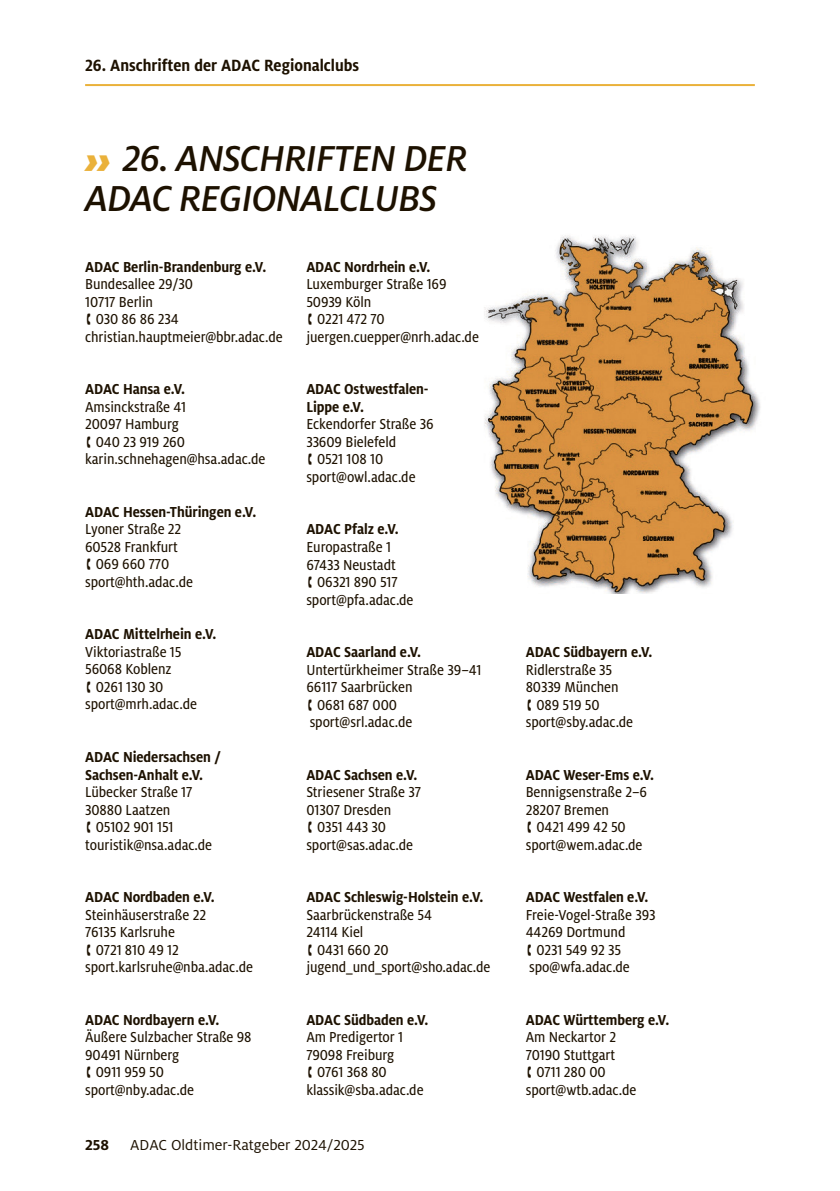
<style>
.page{position:relative;width:840px;height:1191px;background:#fff}
.page>*{position:absolute;margin:0;border:0;box-sizing:border-box;transform-origin:0 0}
.t1{font:italic 500 40px/40px "Milo ADAC";letter-spacing:-.02em;color:#1d1100}
.t2{font:700 18px "Milo Nar ADAC";color:#1d1100}
.t3{font:16px/17.6px "Milo Nar ADAC";letter-spacing:-.005em;color:#1d1100}
.t4{font:700 16px/17.6px "Milo Nar ADAC";letter-spacing:-.005em;color:#1d1100}
.t5{font:16px "Milo ADAC";color:#1d1100}
.t6{font:700 16px "Milo ADAC";color:#1d1100}
.s1{font-weight:900;color:#eab13a}
</style>
<div class="page">
<hr style="left:85px;top:84px;width:669px;height:2px;background:#eab13a">
<img style="left:484px;top:235px;width:277px;height:358px">
<p class="t2" style="left:85px;top:55px;width:275px">26. Anschriften der ADAC Regionalclubs</p>
<h1 class="t1" style="left:85px;top:138px;width:384px"><span class="s1">››</span> 26. ANSCHRIFTEN DER<br>ADAC REGIONALCLUBS</h1>
<p class="t4" style="left:85px;top:258px;width:183px">ADAC Berlin-Brandenburg e.V.</p>
<p class="t3" style="left:85px;top:275px;width:109px">Bundesallee 29/30<br>10717 Berlin</p>
<p class="t3" style="left:85px;top:310px;width:199px;text-indent:11px">030 86 86 234 christian.hauptmeier@bbr.adac.de</p>
<p class="t4" style="left:85px;top:380px;width:101px">ADAC Hansa e.V.</p>
<p class="t3" style="left:85px;top:398px;width:102px">Amsinckstraße 41</p>
<p class="t3" style="left:85px;top:415px;width:95px">20097 Hamburg</p>
<p class="t3" style="left:96px;top:433px;width:91px">040 23 919 260</p>
<p class="t3" style="left:85px;top:450px;width:182px">karin.schnehagen@hsa.adac.de</p>
<p class="t4" style="left:85px;top:503px;width:172px">ADAC Hessen-Thüringen e.V.</p>
<p class="t3" style="left:85px;top:520px;width:97px">Lyoner Straße 22</p>
<p class="t3" style="left:85px;top:538px;width:94px">60528 Frankfurt</p>
<p class="t3" style="left:96px;top:555px;width:75px">069 660 770</p>
<p class="t3" style="left:85px;top:573px;width:109px">sport@hth.adac.de</p>
<p class="t4" style="left:85px;top:625px;width:133px">ADAC Mittelrhein e.V.</p>
<p class="t3" style="left:85px;top:643px;width:98px">Viktoriastraße 15</p>
<p class="t3" style="left:85px;top:660px;width:88px">56068 Koblenz</p>
<p class="t3" style="left:96px;top:678px;width:69px">0261 130 30</p>
<p class="t3" style="left:85px;top:695px;width:113px">sport@mrh.adac.de</p>
<p class="t4" style="left:85px;top:748px;width:137px">ADAC Niedersachsen /<br>Sachsen-Anhalt e.V.</p>
<p class="t3" style="left:85px;top:783px;width:109px">Lübecker Straße 17<br>30880 Laatzen</p>
<p class="t3" style="left:85px;top:818px;width:128px;text-indent:11px">05102 901 151 touristik@nsa.adac.de</p>
<p class="t4" style="left:85px;top:888px;width:131px">ADAC Nordbaden e.V.</p>
<p class="t3" style="left:85px;top:906px;width:122px">Steinhäuserstraße 22</p>
<p class="t3" style="left:85px;top:923px;width:91px">76135 Karlsruhe</p>
<p class="t3" style="left:96px;top:941px;width:84px">0721 810 49 12</p>
<p class="t3" style="left:85px;top:958px;width:169px">sport.karlsruhe@nba.adac.de</p>
<p class="t4" style="left:85px;top:1010px;width:136px">ADAC Nordbayern e.V.</p>
<p class="t3" style="left:85px;top:1028px;width:168px">Äußere Sulzbacher Straße 98</p>
<p class="t3" style="left:85px;top:1046px;width:96px">90491 Nürnberg</p>
<p class="t3" style="left:96px;top:1063px;width:70px">0911 959 50</p>
<p class="t3" style="left:85px;top:1081px;width:110px">sport@nby.adac.de</p>
<p class="t4" style="left:306px;top:258px;width:126px">ADAC Nordrhein e.V.</p>
<p class="t3" style="left:306px;top:276px;width:142px">Luxemburger Straße 169</p>
<p class="t3" style="left:306px;top:293px;width:66px">50939 Köln</p>
<p class="t3" style="left:317px;top:311px;width:69px">0221 472 70</p>
<p class="t3" style="left:306px;top:328px;width:174px">juergen.cuepper@nrh.adac.de</p>
<p class="t4" style="left:306px;top:380px;width:124px">ADAC Ostwestfalen-<br>Lippe e.V.</p>
<p class="t3" style="left:306px;top:416px;width:129px">Eckendorfer Straße 36</p>
<p class="t3" style="left:306px;top:433px;width:91px">33609 Bielefeld</p>
<p class="t3" style="left:317px;top:451px;width:68px">0521 108 10</p>
<p class="t3" style="left:306px;top:468px;width:111px">sport@owl.adac.de</p>
<p class="t4" style="left:306px;top:520px;width:94px">ADAC Pfalz e.V.</p>
<p class="t3" style="left:306px;top:538px;width:86px">Europastraße 1</p>
<p class="t3" style="left:306px;top:556px;width:91px">67433 Neustadt</p>
<p class="t3" style="left:317px;top:573px;width:82px">06321 890 517</p>
<p class="t3" style="left:306px;top:591px;width:109px">sport@pfa.adac.de</p>
<p class="t4" style="left:306px;top:643px;width:116px">ADAC Saarland e.V.</p>
<p class="t3" style="left:306px;top:661px;width:177px">Untertürkheimer Straße 39–41</p>
<p class="t3" style="left:306px;top:678px;width:108px">66117 Saarbrücken</p>
<p class="t3" style="left:317px;top:696px;width:81px">0681 687 000</p>
<p class="t3" style="left:309px;top:713px;width:104px">sport@srl.adac.de</p>
<p class="t4" style="left:306px;top:765px;width:112px">ADAC Sachsen e.V.</p>
<p class="t3" style="left:306px;top:783px;width:116px">Striesener Straße 37</p>
<p class="t3" style="left:306px;top:801px;width:86px">01307 Dresden</p>
<p class="t3" style="left:317px;top:818px;width:70px">0351 443 30</p>
<p class="t3" style="left:306px;top:836px;width:108px">sport@sas.adac.de</p>
<p class="t4" style="left:306px;top:888px;width:178px">ADAC Schleswig-Holstein e.V.</p>
<p class="t3" style="left:306px;top:906px;width:127px">Saarbrückenstraße 54</p>
<p class="t3" style="left:306px;top:923px;width:58px">24114 Kiel</p>
<p class="t3" style="left:317px;top:941px;width:73px">0431 660 20</p>
<p class="t3" style="left:306px;top:958px;width:185px">jugend_und_sport@sho.adac.de</p>
<p class="t4" style="left:306px;top:1010px;width:123px">ADAC Südbaden e.V.</p>
<p class="t3" style="left:306px;top:1028px;width:98px">Am Predigertor 1</p>
<p class="t3" style="left:306px;top:1046px;width:89px">79098 Freiburg</p>
<p class="t3" style="left:317px;top:1063px;width:71px">0761 368 80</p>
<p class="t3" style="left:306px;top:1081px;width:119px">klassik@sba.adac.de</p>
<p class="t6" style="left:85px;top:1135px;width:25px">258</p>
<p class="t5" style="left:130px;top:1136px;width:236px">ADAC Oldtimer-Ratgeber 2024/2025</p>
<p class="t4" style="left:525px;top:643px;width:128px">ADAC Südbayern e.V.</p>
<p class="t3" style="left:525px;top:661px;width:88px">Ridlerstraße 35</p>
<p class="t3" style="left:525px;top:678px;width:94px">80339 München</p>
<p class="t3" style="left:536px;top:696px;width:65px">089 519 50</p>
<p class="t3" style="left:525px;top:713px;width:109px">sport@sby.adac.de</p>
<p class="t4" style="left:525px;top:765px;width:130px">ADAC Weser-Ems e.V.</p>
<p class="t3" style="left:525px;top:783px;width:123px">Bennigsenstraße 2–6<br>28207 Bremen</p>
<p class="t3" style="left:525px;top:818px;width:118px;text-align:center">0421 499 42 50 sport@wem.adac.de</p>
<p class="t4" style="left:525px;top:888px;width:124px">ADAC Westfalen e.V.</p>
<p class="t3" style="left:525px;top:906px;width:131px">Freie-Vogel-Straße 393</p>
<p class="t3" style="left:525px;top:923px;width:101px">44269 Dortmund</p>
<p class="t3" style="left:536px;top:941px;width:86px">0231 549 92 35</p>
<p class="t3" style="left:528px;top:958px;width:102px">spo@wfa.adac.de</p>
<p class="t4" style="left:525px;top:1011px;width:145px">ADAC Württemberg e.V.</p>
<p class="t3" style="left:525px;top:1028px;width:92px">Am Neckartor 2</p>
<p class="t3" style="left:525px;top:1046px;width:91px">70190 Stuttgart</p>
<p class="t3" style="left:536px;top:1063px;width:71px">0711 280 00</p>
<p class="t3" style="left:525px;top:1081px;width:112px">sport@wtb.adac.de</p>
</div>
